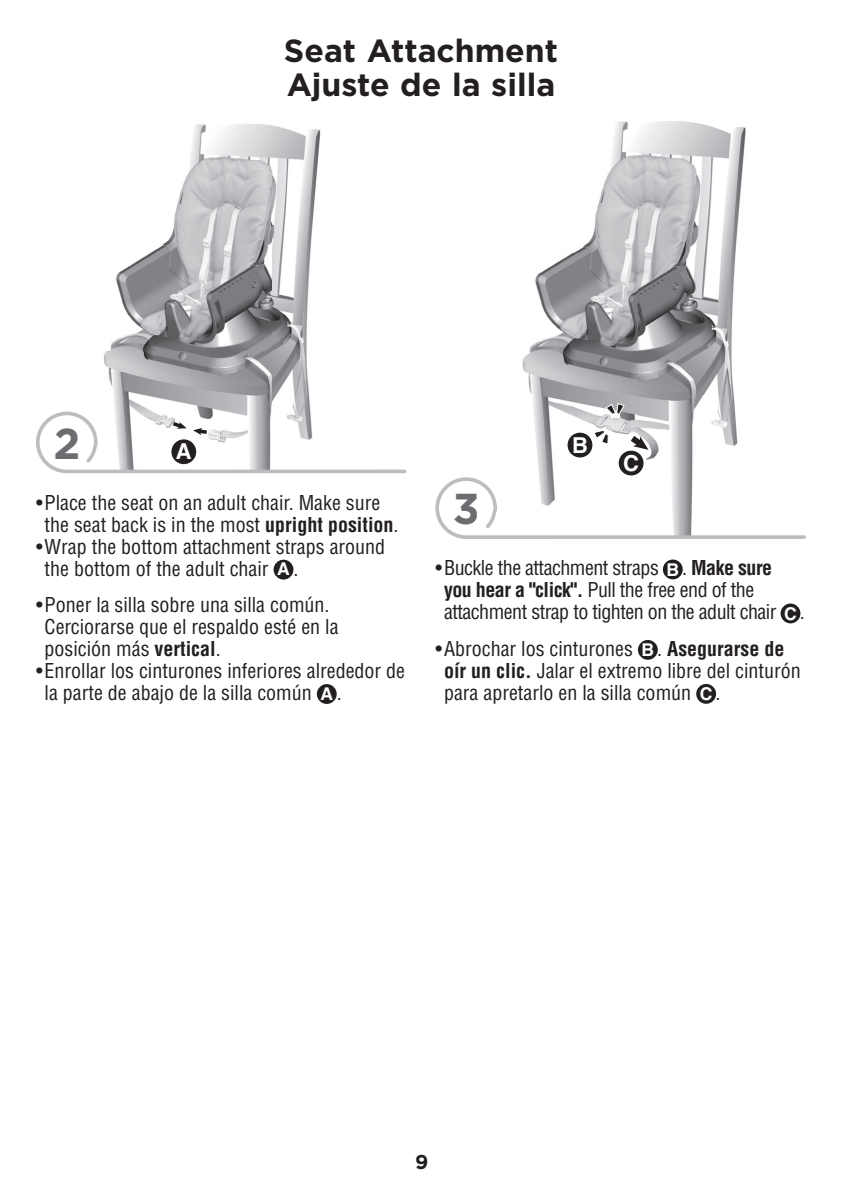
<style>
.page{position:relative;width:842px;height:1191px;background:#fff}
.page>*{position:absolute;margin:0;border:0;box-sizing:border-box;transform-origin:0 0}
.t1{font:700 43.2px "Gotham";color:#6c6d70}
.t2{font:700 32px/34px "Gotham";color:#231f20}
.t3{font:700 22px "Helvetica LT Std";color:#fff}
.t4{font:condensed 20px/22px "Helvetica LT Std";color:#231f20}
.t5{font:condensed 20px/22px "Helvetica LT Std";letter-spacing:-.025em;color:#231f20}
.t6{font:700 20px "Gotham";color:#231f20}
.s1{font-weight:700}
.s2{font-weight:700;font-stretch:normal;font-size:17.6px;color:#fff}
</style>
<div class="page">
<img style="left:104px;top:124px;width:217px;height:286px">
<svg style="left:36px;top:410px;width:371px;height:64px"></svg>
<div style="left:273px;top:560px;width:20px;height:19px;background:#231f20;border-radius:50%"></div>
<div style="left:317px;top:684px;width:20px;height:20px;background:#231f20;border-radius:50%"></div>
<img style="left:522px;top:121px;width:224px;height:354px">
<svg style="left:593px;top:430px;width:16px;height:15px"></svg>
<svg style="left:605px;top:403px;width:20px;height:12px"></svg>
<svg style="left:624px;top:430px;width:24px;height:22px"></svg>
<div style="left:567px;top:433px;width:25px;height:24px;background:#231f20;border-radius:50%"></div>
<div style="left:618px;top:451px;width:25px;height:24px;background:#231f20;border-radius:50%"></div>
<svg style="left:435px;top:475px;width:371px;height:64px"></svg>
<div style="left:663px;top:559px;width:19px;height:20px;background:#231f20;border-radius:50%"></div>
<div style="left:780px;top:603px;width:20px;height:20px;background:#231f20;border-radius:50%"></div>
<div style="left:638px;top:640px;width:20px;height:20px;background:#231f20;border-radius:50%"></div>
<div style="left:696px;top:684px;width:20px;height:20px;background:#231f20;border-radius:50%"></div>
<h2 class="t2" style="left:284px;top:36px;width:275px">Seat Attachment<br>Ajuste de la silla</h2>
<h1 class="t1" style="left:53px;top:428px;width:28px">2</h1>
<p class="t3" style="left:176px;top:443px;width:17px">A</p>
<p class="t4" style="left:45px;top:493px;width:355px;text-indent:-9px">• Place the seat on an adult chair. Make sure the seat back is in the most <span class="s1">upright position</span>.</p>
<p class="t4" style="left:45px;top:537px;width:342px;text-indent:-9px">• Wrap the bottom attachment straps around the bottom of the adult chair <span class="s2">A</span> .</p>
<p class="t4" style="left:45px;top:595px;width:295px;text-indent:-9px">• Poner la silla sobre una silla común.<br>Cerciorarse que el respaldo esté en la posición más <span class="s1">vertical</span>.</p>
<p class="t4" style="left:45px;top:661px;width:362px;text-indent:-9px">• Enrollar los cinturones inferiores alrededor de la parte de abajo de la silla común <span class="s2">A</span> .</p>
<p class="t3" style="left:572px;top:437px;width:17px">B</p>
<p class="t3" style="left:623px;top:455px;width:17px">C</p>
<h1 class="t1" style="left:453px;top:494px;width:28px">3</h1>
<p class="t5" style="left:444px;top:559px;width:362px;text-indent:-9px">• Buckle the attachment straps <span class="s2">B</span> . <span class="s1">Make sure you hear a "click".</span> Pull the free end of the attachment strap to tighten on the adult chair <span class="s2">C</span> .</p>
<p class="t4" style="left:444px;top:639px;width:358px;text-indent:-9px">• Abrochar los cinturones <span class="s2">B</span> . <span class="s1">Asegurarse de oír un clic.</span> Jalar el extremo libre del cinturón para apretarlo en la silla común <span class="s2">C</span> .</p>
<p class="t6" style="left:415px;top:1155px;width:15px">9</p>
</div>
